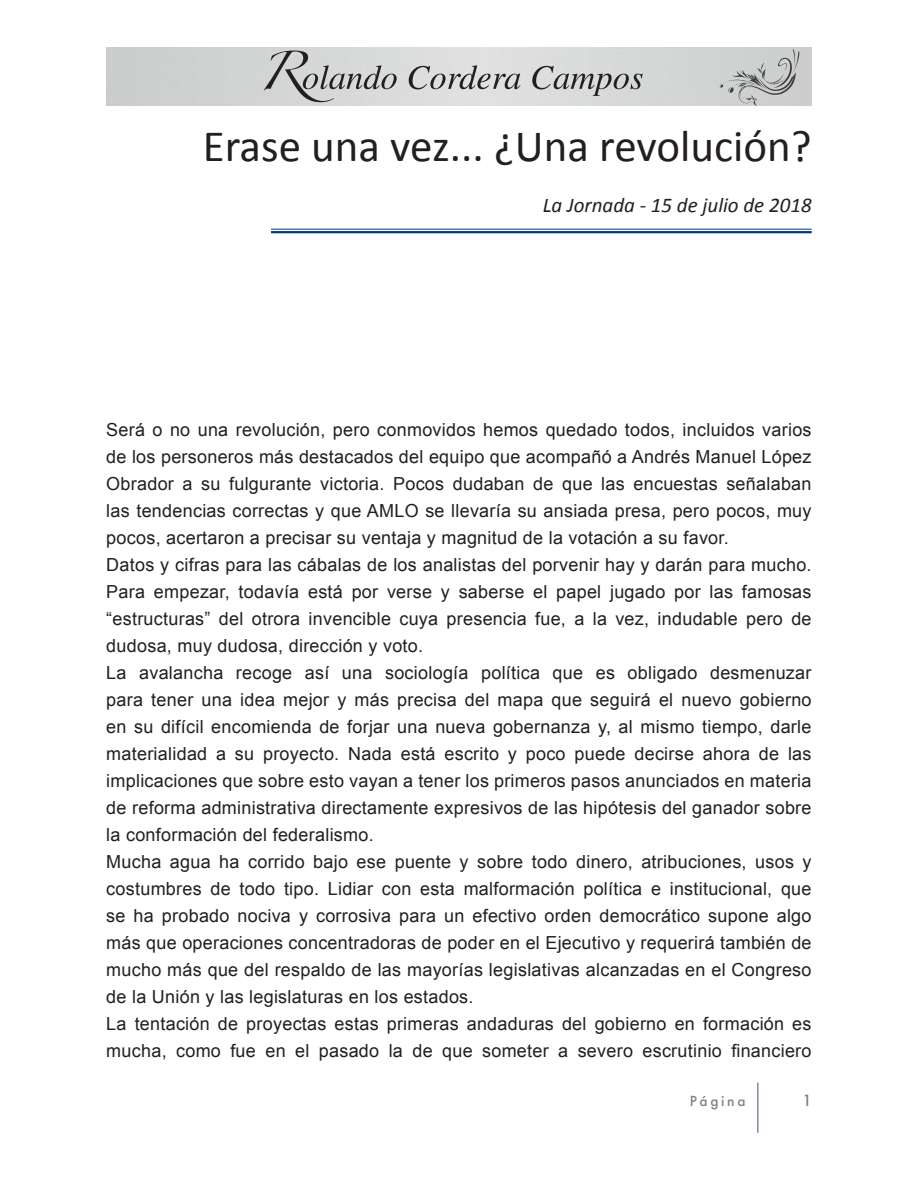
<style>
.page{position:relative;width:918px;height:1188px;background:#fff}
.page>*{position:absolute;margin:0;border:0;box-sizing:border-box;transform-origin:0 0}
.t1{font:45px "Calibri";color:#231f20}
.t2{font:italic 21px "Calibri";color:#231f20}
.t3{font:18px/27px "Arial";letter-spacing:.015em;color:#231f20;text-align:justify}
.t4{font:500 15px "Futura";color:#7e8182}
.t5{font:500 13.5px "Futura";letter-spacing:.2em;color:#7e8182}
</style>
<div class="page">
<svg style="left:264px;top:51px;width:133px;height:51px;background:#bbbcbc"></svg>
<svg style="left:409px;top:65px;width:112px;height:24px;background:#b4b3b3"></svg>
<svg style="left:532px;top:66px;width:111px;height:30px;background:#b7b7b7"></svg>
<svg style="left:719px;top:49px;width:80px;height:57px;background:#bfc0c1"></svg>
<hr style="left:757px;top:1083px;width:2px;height:50px;background:#848ba0">
<hr style="left:271px;top:229px;width:541px;height:1px;background:#013a7a">
<hr style="left:271px;top:231px;width:541px;height:2px;background:#013a7a">
<p class="t1" style="left:203px;top:118px;width:610px">Erase una vez... ¿Una revolución?</p>
<p class="t2" style="left:543px;top:190px;width:270px">La Jornada - 15 de julio de 2018</p>
<p class="t3" style="left:106px;top:417px;width:707px">Será o no una revolución, pero conmovidos hemos quedado todos, incluidos varios de los personeros más destacados del equipo que acompañó a Andrés Manuel López Obrador a su fulgurante victoria. Pocos dudaban de que las encuestas señalaban las tendencias correctas y que AMLO se llevaría su ansiada presa, pero pocos, muy pocos, acertaron a precisar su ventaja y magnitud de la votación a su favor.</p>
<p class="t3" style="left:106px;top:552px;width:707px">Datos y cifras para las cábalas de los analistas del porvenir hay y darán para mucho.<br>Para empezar, todavía está por verse y saberse el papel jugado por las famosas “estructuras” del otrora invencible cuya presencia fue, a la vez, indudable pero de dudosa, muy dudosa, dirección y voto.</p>
<p class="t3" style="left:106px;top:660px;width:707px">La avalancha recoge así una sociología política que es obligado desmenuzar para tener una idea mejor y más precisa del mapa que seguirá el nuevo gobierno en su difícil encomienda de forjar una nueva gobernanza y, al mismo tiempo, darle materialidad a su proyecto. Nada está escrito y poco puede decirse ahora de las implicaciones que sobre esto vayan a tener los primeros pasos anunciados en materia de reforma administrativa directamente expresivos de las hipótesis del ganador sobre la conformación del federalismo.</p>
<p class="t3" style="left:106px;top:849px;width:707px">Mucha agua ha corrido bajo ese puente y sobre todo dinero, atribuciones, usos y costumbres de todo tipo. Lidiar con esta malformación política e institucional, que se ha probado nociva y corrosiva para un efectivo orden democrático supone algo más que operaciones concentradoras de poder en el Ejecutivo y requerirá también de mucho más que del respaldo de las mayorías legislativas alcanzadas en el Congreso de la Unión y las legislaturas en los estados.</p>
<p class="t3" style="left:106px;top:1011px;width:707px">La tentación de proyectas estas primeras andaduras del gobierno en formación es mucha, como fue en el pasado la de que someter a severo escrutinio financiero</p>
<p class="t5" style="left:690px;top:1092px;width:57px">Página</p>
<p class="t4" style="left:802px;top:1091px;width:11px">1</p>
</div>
